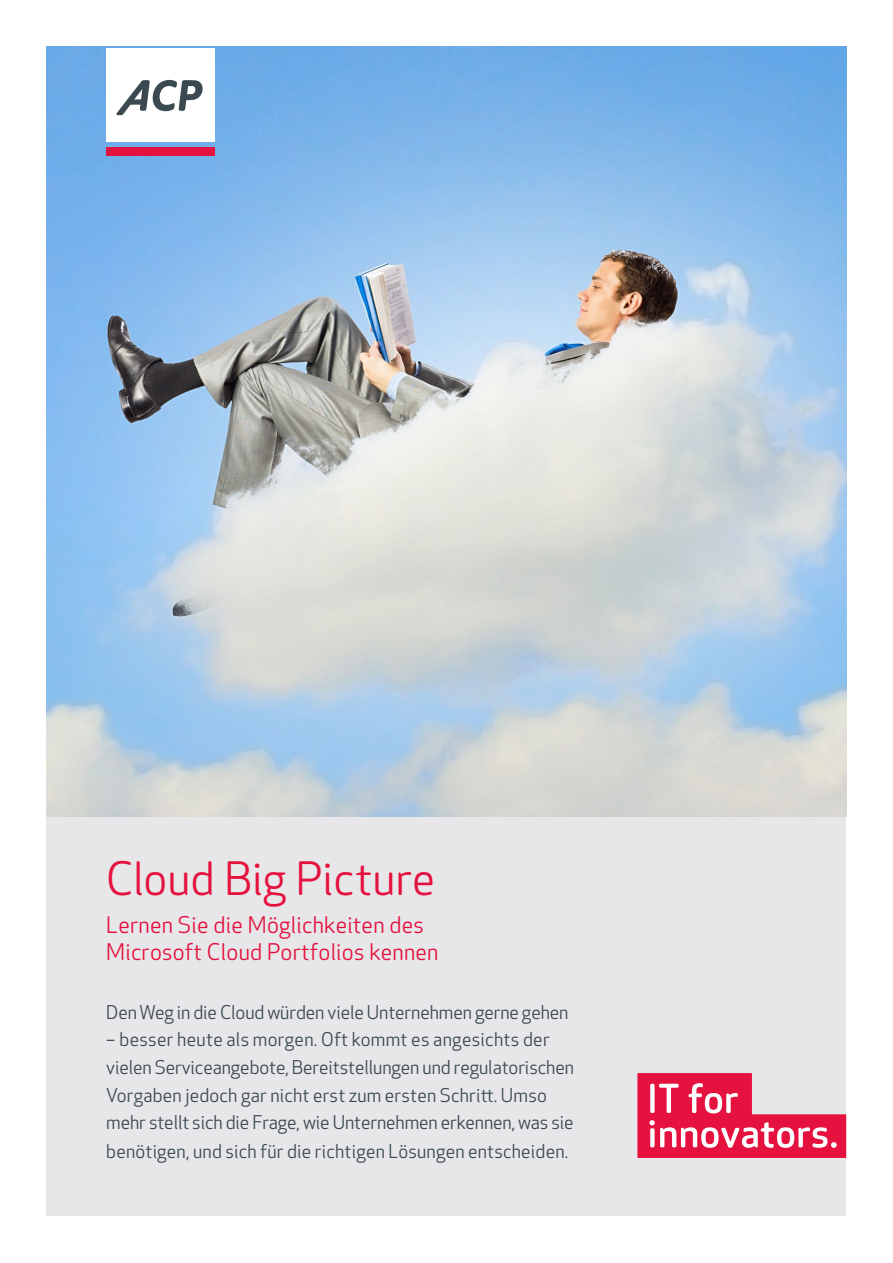
<style>
.page{position:relative;width:893px;height:1263px;background:#fff}
.page>*{position:absolute;margin:0;border:0;box-sizing:border-box;transform-origin:0 0}
.Copy_Large_White{font:45px "Apex Rounded";letter-spacing:.005em;color:#e5113e}
.Copy_Large_White-2{font:22.5px/27.5px "Apex Rounded";letter-spacing:.01em;color:#e5113e}
.Copy_Large_White-3{font:18.6px/28px "Apex New";letter-spacing:-.005em;color:#3b4951}
</style>
<div class="page">
<div style="left:47px;top:816px;width:799px;height:400px;background:#e7e7e9"></div>
<img style="left:47px;top:47px;width:799px;height:769px">
<svg style="left:637px;top:1073px;width:209px;height:85px"></svg>
<div style="left:106px;top:148px;width:109px;height:8px;background:#e5113e"></div>
<div style="left:106px;top:48px;width:109px;height:94px;background:#fff"></div>
<svg style="left:116px;top:80px;width:87px;height:35px"></svg>
<p class="Copy_Large_White" style="left:106px;top:853px;width:330px">Cloud Big Picture</p>
<p class="Copy_Large_White-2" style="left:106px;top:911px;width:334px">Lernen Sie die Möglichkeiten des<br>Microsoft Cloud Portfolios kennen</p>
<p class="Copy_Large_White-3" style="left:106px;top:998px;width:464px">Den Weg in die Cloud würden viele Unternehmen gerne gehen</p>
<p class="Copy_Large_White-3" style="left:106px;top:1025px;width:469px">– besser heute als morgen. Oft kommt es angesichts der vielen Serviceangebote, Bereitstellungen und regulatorischen Vorgaben jedoch gar nicht erst zum ersten Schritt. Umso mehr stellt sich die Frage, wie Unternehmen erkennen, was sie benötigen, und sich für die richtigen Lösungen entscheiden.</p>
</div>
